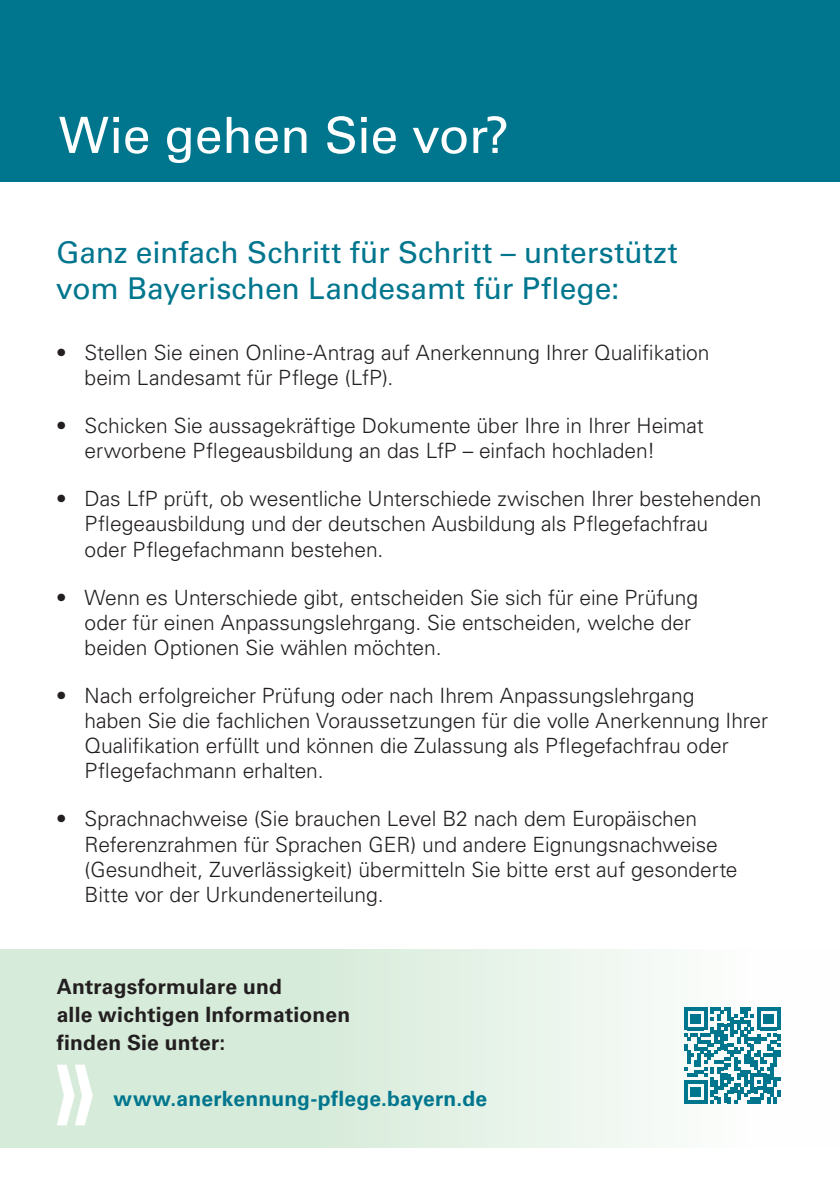
<style>
.page{position:relative;width:840px;height:1191px;background:#fff}
.page>*{position:absolute;margin:0;border:0;box-sizing:border-box;transform-origin:0 0}
.Head_groß{font:50px "Univers LT Std";letter-spacing:-.01em;color:#fff}
.Headline{font:30px/36px "Univers LT Std";color:#00768e}
.t1{font:300 21px/25.2px "Univers LT Std";letter-spacing:-.005em;color:#231f20}
.Fließtext_eingerückt{font:700 21px/28px "Univers LT Std";letter-spacing:.01em;color:#231f20}
.Fließtext_eingerückt-2{font:700 21px "Univers LT Std";letter-spacing:.01em;color:#00768e}
</style>
<div class="page">
<hr style="left:839px;top:0;width:1px;height:1191px;background:#daf0f2">
<div style="left:0;top:949px;width:839px;height:198px;background:linear-gradient(to right,#cce6d0,#fcfdfd)"></div>
<div style="left:0;top:0;width:839px;height:181px;background:#00768e"></div>
<svg style="left:57px;top:1064px;width:36px;height:61px"></svg>
<svg style="left:683px;top:1007px;width:97px;height:96px"></svg>
<h2 class="Head_groß" style="left:59px;top:106px;width:451px">Wie gehen Sie vor?</h2>
<h3 class="Headline" style="left:56px;top:234px;width:622px">Ganz einfach Schritt für Schritt – unterstützt vom Bayerischen Landesamt für Pflege:</h3>
<p class="t1" style="left:84px;top:340px;width:626px;text-indent:-28px">• Stellen Sie einen Online-Antrag auf Anerkennung Ihrer Qualifikation beim Landesamt für Pflege (LfP).</p>
<p class="t1" style="left:84px;top:413px;width:620px;text-indent:-28px">• Schicken Sie aussagekräftige Dokumente über Ihre in Ihrer Heimat erworbene Pflegeausbildung an das LfP – einfach hochladen!</p>
<p class="t1" style="left:84px;top:486px;width:678px;text-indent:-28px">• Das LfP prüft, ob wesentliche Unterschiede zwischen Ihrer bestehenden<br>Pflegeausbildung und der deutschen Ausbildung als Pflegefachfrau<br>oder Pflegefachmann bestehen.</p>
<p class="t1" style="left:84px;top:584px;width:614px;text-indent:-28px">• Wenn es Unterschiede gibt, entscheiden Sie sich für eine Prüfung oder für einen Anpassungslehrgang. Sie entscheiden, welche der beiden Optionen Sie wählen möchten.</p>
<p class="t1" style="left:84px;top:683px;width:684px;text-indent:-28px">• Nach erfolgreicher Prüfung oder nach Ihrem Anpassungslehrgang<br>haben Sie die fachlichen Voraussetzungen für die volle Anerkennung Ihrer Qualifikation erfüllt und können die Zulassung als Pflegefachfrau oder Pflegefachmann erhalten.</p>
<p class="t1" style="left:84px;top:806px;width:654px;text-indent:-28px">• Sprachnachweise (Sie brauchen Level B2 nach dem Europäischen Referenzrahmen für Sprachen GER) und andere Eignungsnachweise (Gesundheit, Zuverlässigkeit) übermitteln Sie bitte erst auf gesonderte Bitte vor der Urkundenerteilung.</p>
<p class="Fließtext_eingerückt" style="left:57px;top:972px;width:295px">Antragsformulare und<br>alle wichtigen Informationen finden Sie unter:</p>
<p class="Fließtext_eingerückt-2" style="left:113px;top:1086px;width:375px">www.anerkennung-pflege.bayern.de</p>
</div>
